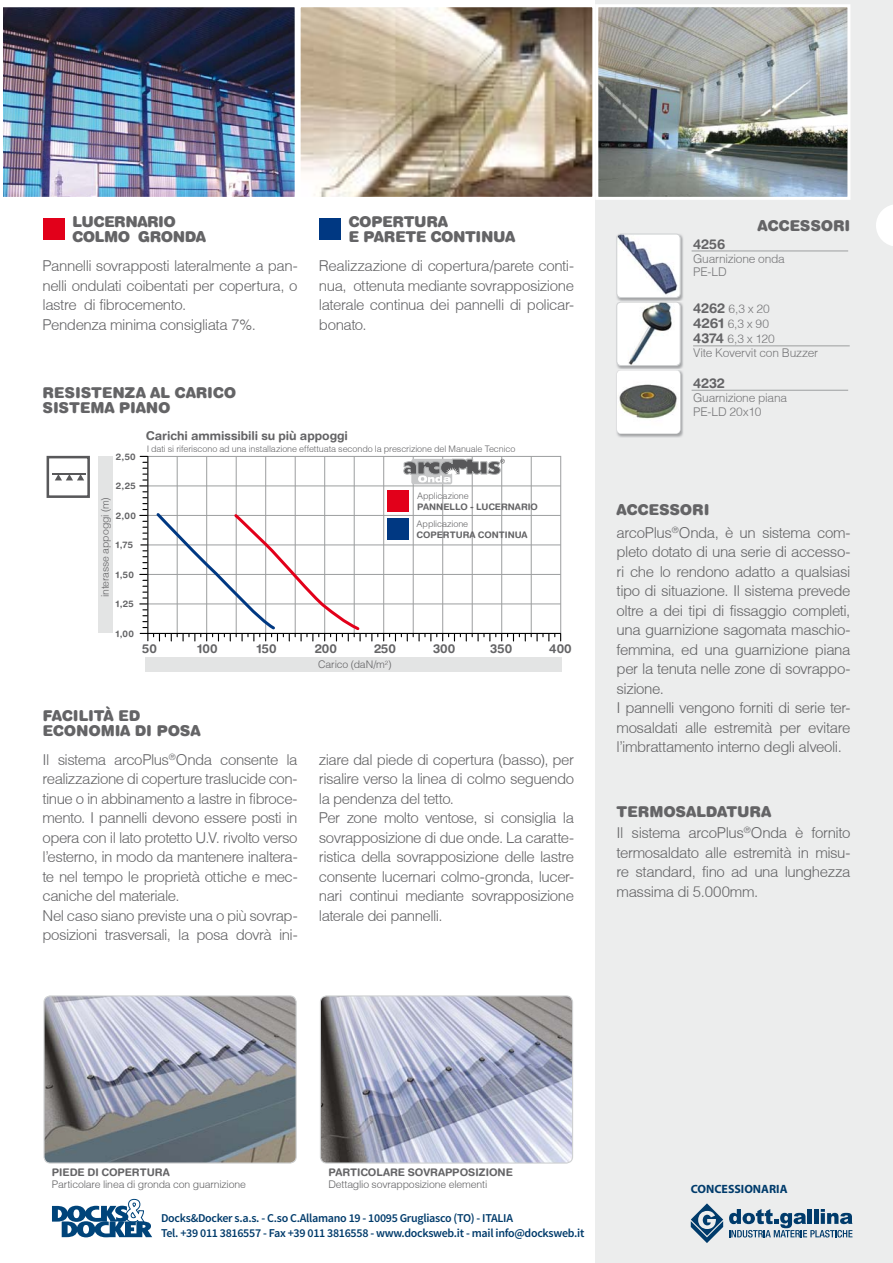
<style>
.page{position:relative;width:893px;height:1263px;background:#fff}
.page>*{position:absolute;margin:0;border:0;box-sizing:border-box;transform-origin:0 0}
.t1{font:300 15px/19.5px "Helvetica";letter-spacing:-.03em;color:#646466}
.t2{font:900 15px/15px "Helvetica Rounded";letter-spacing:-.02em;color:#646466}
.t3{font:900 15px/15px "Helvetica Rounded";letter-spacing:-.04em;color:#646466}
.t4{font:700 13.5px "Helvetica Rounded";letter-spacing:-.015em;color:#646466}
.t5{font:700 12.3px "Helvetica Rounded";color:#646466}
.t6{font:700 12.15px "Helvetica Rounded";letter-spacing:-.005em;color:#646466}
.t7{font:600 12px/15px "Source Sans Pro";letter-spacing:-.025em;color:#003b6b}
.t8{font:300 12px/15px "Helvetica";letter-spacing:-.02em;color:#777779}
.t9{font:700 12px "Myriad Pro";color:#003b6b}
.t10{font:300 10.5px "Helvetica";letter-spacing:-.015em;color:#646466}
.t11{font:700 10.5px "Helvetica Rounded";color:#646466}
.t12{font:300 9px "Helvetica";letter-spacing:-.01em;color:#646466}
.t13{font:700 9px "Helvetica Rounded";letter-spacing:.005em;color:#646466}
.s1{font-family:"Helvetica Rounded";font-weight:700;font-size:13.5px;color:#646466}
</style>
<div class="page">
<div style="left:595px;top:0;width:298px;height:1263px;background:#eceded"></div>
<svg style="left:876px;top:205px;width:17px;height:41px"></svg>
<svg style="left:52px;top:1199px;width:100px;height:38px"></svg>
<div style="left:47px;top:456px;width:43px;height:42px;border:3px solid #58585a"></div>
<hr style="left:52px;top:474px;width:34px;height:1px;background:#58585a">
<svg style="left:55px;top:475px;width:29px;height:5px"></svg>
<hr style="left:148px;top:456px;width:412px;height:1px;background:#9c9e9f">
<hr style="left:148px;top:485px;width:412px;height:1px;background:#9c9e9f">
<hr style="left:148px;top:515px;width:412px;height:1px;background:#9c9e9f">
<hr style="left:148px;top:544px;width:412px;height:1px;background:#9c9e9f">
<hr style="left:148px;top:574px;width:412px;height:1px;background:#9c9e9f">
<hr style="left:148px;top:603px;width:412px;height:1px;background:#9c9e9f">
<hr style="left:560px;top:456px;width:1px;height:177px;background:#9c9e9f">
<hr style="left:177px;top:457px;width:1px;height:176px;background:#9c9e9f">
<hr style="left:147px;top:456px;width:1px;height:185px;background:#000">
<svg style="left:140px;top:456px;width:7px;height:172px"></svg>
<hr style="left:206px;top:457px;width:1px;height:176px;background:#9c9e9f">
<hr style="left:236px;top:457px;width:1px;height:176px;background:#9c9e9f">
<hr style="left:265px;top:457px;width:1px;height:176px;background:#9c9e9f">
<hr style="left:295px;top:457px;width:1px;height:176px;background:#9c9e9f">
<hr style="left:324px;top:457px;width:1px;height:176px;background:#9c9e9f">
<hr style="left:354px;top:457px;width:1px;height:176px;background:#9c9e9f">
<hr style="left:383px;top:457px;width:1px;height:176px;background:#9c9e9f">
<hr style="left:413px;top:457px;width:1px;height:176px;background:#9c9e9f">
<hr style="left:442px;top:457px;width:1px;height:176px;background:#9c9e9f">
<hr style="left:472px;top:457px;width:1px;height:176px;background:#9c9e9f">
<hr style="left:501px;top:457px;width:1px;height:176px;background:#9c9e9f">
<hr style="left:531px;top:457px;width:1px;height:176px;background:#9c9e9f">
<hr style="left:140px;top:633px;width:420px;height:1px;background:#000">
<div style="left:145px;top:657px;width:416px;height:15px;background:#e3e4e4"></div>
<div style="left:98px;top:456px;width:15px;height:176px;background:#e3e4e4"></div>
<svg style="left:153px;top:511px;width:408px;height:130px"></svg>
<div style="left:387px;top:519px;width:22px;height:21px;background:#003882"></div>
<div style="left:387px;top:490px;width:22px;height:22px;background:#e2001a"></div>
<img style="left:302px;top:8px;width:289px;height:188px">
<div style="left:298px;top:4px;width:297px;height:196px;border:3px solid #fff"></div>
<img style="left:4px;top:8px;width:290px;height:188px">
<div style="left:0;top:4px;width:298px;height:196px;border:3px solid #fff"></div>
<img style="left:320px;top:996px;width:253px;height:167px;border-radius:6px">
<div style="left:320px;top:995px;width:253px;height:168px;border:1px solid #cfd1d2;border-radius:6px"></div>
<img style="left:44px;top:996px;width:252px;height:167px;border-radius:6px">
<div style="left:43px;top:995px;width:254px;height:168px;border:1px solid #cfd1d2;border-radius:6px"></div>
<img style="left:599px;top:8px;width:247px;height:188px">
<div style="left:595px;top:4px;width:255px;height:196px;border:3px solid #fff"></div>
<img style="left:616px;top:233px;width:67px;height:205px">
<svg style="left:617px;top:370px;width:63px;height:64px;background:#c1c2be"></svg>
<img style="left:617px;top:234px;width:63px;height:63px;border-radius:4px">
<div style="left:617px;top:234px;width:63px;height:64px;border:1px solid #cfd1d2;border-radius:4px"></div>
<img style="left:616px;top:301px;width:67px;height:1px">
<img style="left:617px;top:302px;width:61px;height:63px">
<div style="left:617px;top:302px;width:63px;height:64px;border:1px solid #cfd1d2;border-radius:4px"></div>
<div style="left:43px;top:218px;width:21px;height:21px;background:#e2001a"></div>
<div style="left:319px;top:218px;width:21px;height:21px;background:#003882"></div>
<hr style="left:692px;top:251px;width:156px;height:1px;background:#9c9e9f">
<hr style="left:692px;top:390px;width:156px;height:1px;background:#9c9e9f">
<hr style="left:693px;top:346px;width:157px;height:1px;background:#9c9e9f">
<svg style="left:691px;top:1203px;width:32px;height:40px"></svg>
<svg style="left:729px;top:1209px;width:123px;height:28px"></svg>
<svg style="left:403px;top:459px;width:102px;height:25px"></svg>
<p class="t3" style="left:72px;top:215px;width:135px">LUCERNARIO<br>COLMO GRONDA</p>
<p class="t2" style="left:349px;top:215px;width:168px">COPERTURA<br>E PARETE CONTINUA</p>
<p class="t1" style="left:43px;top:258px;width:257px">Pannelli sovrapposti lateralmente a pan&shy;nelli ondulati coibentati per copertura, o lastre di fibrocemento.<br>Pendenza minima consigliata 7%.</p>
<p class="t1" style="left:319px;top:258px;width:257px;text-align:justify">Realizzazione di copertura/parete conti&shy;nua, ottenuta mediante sovrapposizione laterale continua dei pannelli di policar&shy;bonato.</p>
<p class="t2" style="left:43px;top:386px;width:195px">RESISTENZA AL CARICO<br>SISTEMA PIANO</p>
<p class="t13" style="left:116px;top:453px;width:21px">2,50</p>
<p class="t13" style="left:116px;top:483px;width:21px">2,25</p>
<p class="t13" style="left:116px;top:512px;width:21px">2,00</p>
<p class="t13" style="left:116px;top:542px;width:19px">1,75</p>
<p class="t13" style="left:116px;top:571px;width:20px">1,50</p>
<p class="t13" style="left:116px;top:601px;width:20px">1,25</p>
<p class="t13" style="left:116px;top:630px;width:20px">1,00</p>
<p class="t10" style="left:101px;top:597px;width:101px;rotate:-90deg">interasse appoggi (m)</p>
<p class="t6" style="left:146px;top:431px;width:204px">Carichi ammissibili su più appoggi</p>
<p class="t12" style="left:147px;top:446px;width:370px">I dati si riferiscono ad una installazione effettuata secondo la prescrizione del Manuale Tecnico</p>
<p class="t12" style="left:417px;top:492px;width:53px">Applicazione</p>
<p class="t13" style="left:417px;top:503px;width:122px">PANNELLO - LUCERNARIO</p>
<p class="t12" style="left:417px;top:521px;width:53px">Applicazione</p>
<p class="t13" style="left:417px;top:531px;width:113px">COPERTURA CONTINUA</p>
<p class="t5" style="left:142px;top:644px;width:16px">50</p>
<p class="t5" style="left:198px;top:644px;width:21px">100</p>
<p class="t5" style="left:257px;top:644px;width:21px">150</p>
<p class="t5" style="left:315px;top:644px;width:24px">200</p>
<p class="t5" style="left:374px;top:644px;width:24px">250</p>
<p class="t5" style="left:433px;top:644px;width:24px">300</p>
<p class="t5" style="left:490px;top:644px;width:24px">350</p>
<p class="t5" style="left:549px;top:644px;width:24px">400</p>
<p class="t2" style="left:43px;top:710px;width:160px">FACILITÀ ED<br>ECONOMIA DI POSA</p>
<p class="t1" style="left:43px;top:751px;width:257px">Il sistema arcoPlus<sup>®</sup>Onda consente la realizzazione di coperture traslucide con&shy;tinue o in abbinamento a lastre in fibroce&shy;mento. I pannelli devono essere posti in opera con il lato protetto U.V. rivolto verso l’esterno, in modo da mantenere inaltera&shy;te nel tempo le proprietà ottiche e mec&shy;caniche del materiale.<br>Nel caso siano previste una o più sovrap&shy;posizioni trasversali, la posa dovrà ini-</p>
<p class="t10" style="left:318px;top:661px;width:75px">Carico (daN/m<sup>2</sup>)</p>
<p class="t1" style="left:319px;top:751px;width:257px">ziare dal piede di copertura (basso), per risalire verso la linea di colmo seguendo la pendenza del tetto.<br>Per zone molto ventose, si consiglia la sovrapposizione di due onde. La caratte&shy;ristica della sovrapposizione delle lastre consente lucernari colmo-gronda, lucer&shy;nari continui mediante sovrapposizione laterale dei pannelli.</p>
<p class="t4" style="left:693px;top:239px;width:34px">4256</p>
<p class="t2" style="left:757px;top:219px;width:94px">ACCESSORI</p>
<p class="t8" style="left:693px;top:253px;width:93px;line-height:13.5px">Guarnizione onda<br>PE-LD</p>
<p class="t8" style="left:693px;top:302px;width:126px"><span class="s1">4262</span> 6,3 x 20<br><span class="s1">4261</span> 6,3 x 90<br><span class="s1">4374</span> 6,3 x 120<br>Vite Kovervit con Buzzer</p>
<p class="t4" style="left:693px;top:378px;width:33px">4232</p>
<p class="t8" style="left:693px;top:392px;width:95px;line-height:13.5px">Guarnizione piana<br>PE-LD 20x10</p>
<p class="t2" style="left:617px;top:503px;width:94px">ACCESSORI</p>
<p class="t1" style="left:617px;top:524px;width:235px">arcoPlus<sup>®</sup>Onda, è un sistema com&shy;pleto dotato di una serie di accesso&shy;ri che lo rendono adatto a qualsiasi tipo di situazione. Il sistema prevede oltre a dei tipi di fissaggio completi, una guarnizione sagomata maschio&shy;femmina, ed una guarnizione piana per la tenuta nelle zone di sovrappo&shy;sizione.<br>I pannelli vengono forniti di serie ter&shy;mosaldati alle estremità per evitare l’imbrattamento interno degli alveoli.</p>
<p class="t2" style="left:617px;top:806px;width:156px">TERMOSALDATURA</p>
<p class="t1" style="left:617px;top:825px;width:235px;text-align:justify">Il sistema arcoPlus<sup>®</sup>Onda è fornito termosaldato alle estremità in misu&shy;re standard, fino ad una lunghezza massima di 5.000mm.</p>
<p class="t11" style="left:52px;top:1168px;width:119px">PIEDE DI COPERTURA</p>
<p class="t10" style="left:52px;top:1180px;width:196px">Particolare linea di gronda con guarnizione</p>
<p class="t11" style="left:328px;top:1168px;width:186px">PARTICOLARE SOVRAPPOSIZIONE</p>
<p class="t10" style="left:328px;top:1180px;width:160px">Dettaglio sovrapposizione elementi</p>
<p class="t7" style="left:161px;top:1212px;width:425px">Docks&amp;Docker s.a.s. - C.so C.Allamano 19 - 10095 Grugliasco (TO) - ITALIA<br>Tel. +39 011 3816557 - Fax +39 011 3816558 - www.docksweb.it - mail info@docksweb.it</p>
<p class="t9" style="left:691px;top:1185px;width:98px">CONCESSIONARIA</p>
</div>
